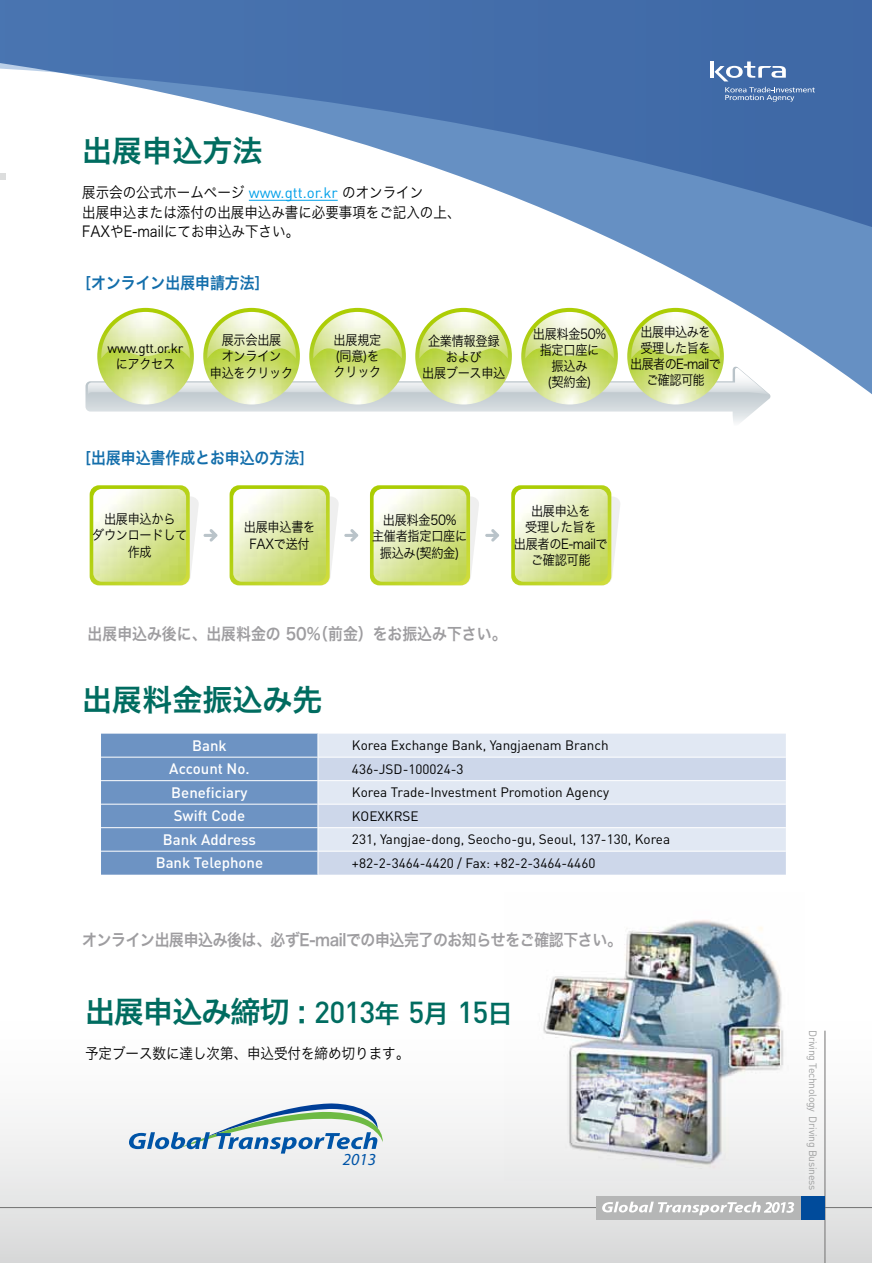
<style>
.page{position:relative;width:872px;height:1263px;background:#fff}
.page>*{position:absolute;margin:0;border:0;box-sizing:border-box;transform-origin:0 0}
.t1{font:30px "Hiragino Sans GB W6";letter-spacing:-.03em;color:#006c60}
.t2{font:30px "Hiragino Sans GB W6";color:#006c60}
.t3{font:italic 16.95px "Myriad Pro";color:#0054a7}
.t4{font:16.5px "Hiragino Sans GB W6";letter-spacing:-.025em;color:#9e9da0;scale:.9 1}
.t5{font:16.5px "Hiragino Sans GB W6";color:#136eab;scale:.9 1}
.t6{font:16.5px "Hiragino Sans GB W6";color:#9e9da0;scale:.9 1}
.t7{font:15px/19.5px "Hiragino Sans GB W3";color:#000;scale:.9 1}
.t8{font:500 15px "DIN";color:#fff}
.t9{font:13.5px "DIN";color:#000}
.t10{font:13.5px/16.2px "Hiragino Sans GB W3";letter-spacing:-.025em;color:#000;text-align:center;scale:.9 1}
.t11{font:13.5px/16.2px "Hiragino Sans GB W3";letter-spacing:-.05em;color:#000;text-align:center;scale:.9 1}
.t12{font:13.5px "DIN";letter-spacing:-.025em;color:#000}
.t13{font:10.5px "DIN Pro";letter-spacing:-.03em;color:#9fa0a0}
.s1{font-family:"DIN";color:#00a0e9}
.s2{font-family:"DIN";font-weight:500}
.s3{font-size:25.5px}
</style>
<div class="page">
<div style="left:0;top:935px;width:872px;height:328px;background:linear-gradient(to bottom,#fff,#dfdfe0)"></div>
<svg style="left:97px;top:295px;width:775px;height:103px"></svg>
<svg style="left:0;top:0;width:872px;height:295px"></svg>
<svg style="left:0;top:173px;width:6px;height:6px"></svg>
<svg style="left:725px;top:87px;width:90px;height:15px"></svg>
<svg style="left:714px;top:62px;width:72px;height:19px"></svg>
<hr style="left:710px;top:62px;width:4px;height:16px;background:#fff">
<hr style="left:0;top:1207px;width:872px;height:1px;background:#727171">
<hr style="left:824px;top:1031px;width:1px;height:232px;background:#727171">
<div style="left:801px;top:1196px;width:23px;height:23px;background:#004b9b"></div>
<div style="left:596px;top:1196px;width:205px;height:23px;background:#b5b6b6"></div>
<svg style="left:602px;top:1201px;width:192px;height:14px"></svg>
<img style="left:505px;top:920px;width:299px;height:260px">
<hr style="left:249px;top:200px;width:89px;height:1px;background:#00a0e9">
<img style="left:90px;top:485px;width:100px;height:11px">
<img style="left:93px;top:489px;width:93px;height:7px">
<svg style="left:90px;top:496px;width:127px;height:89px"></svg>
<svg style="left:485px;top:529px;width:14px;height:13px"></svg>
<svg style="left:330px;top:497px;width:28px;height:80px"></svg>
<img style="left:230px;top:485px;width:100px;height:100px">
<img style="left:233px;top:489px;width:93px;height:93px">
<svg style="left:470px;top:496px;width:9px;height:83px"></svg>
<img style="left:370px;top:485px;width:100px;height:100px">
<img style="left:373px;top:489px;width:93px;height:93px">
<svg style="left:611px;top:496px;width:9px;height:83px"></svg>
<img style="left:511px;top:485px;width:100px;height:100px">
<img style="left:515px;top:489px;width:92px;height:93px">
<img style="left:85px;top:367px;width:685px;height:56px">
<img style="left:88px;top:368px;width:682px;height:28px">
<img style="left:97px;top:308px;width:97px;height:96px;border-radius:48px">
<img style="left:101px;top:312px;width:89px;height:46px">
<img style="left:203px;top:308px;width:97px;height:96px;border-radius:48px">
<img style="left:207px;top:312px;width:89px;height:46px">
<img style="left:309px;top:308px;width:97px;height:96px;border-radius:48px">
<img style="left:313px;top:312px;width:89px;height:46px">
<img style="left:415px;top:308px;width:97px;height:96px;border-radius:48px">
<img style="left:419px;top:312px;width:89px;height:46px">
<img style="left:521px;top:308px;width:97px;height:96px;border-radius:48px">
<img style="left:525px;top:312px;width:89px;height:46px">
<img style="left:627px;top:308px;width:97px;height:96px;border-radius:48px">
<img style="left:631px;top:312px;width:89px;height:46px">
<div style="left:318px;top:734px;width:468px;height:23px;background:#e1e8f3"></div>
<svg style="left:318px;top:758px;width:468px;height:117px;background:#d6deed"></svg>
<hr style="left:318px;top:780px;width:468px;height:1px;background:#fff">
<hr style="left:318px;top:804px;width:468px;height:1px;background:#fff">
<hr style="left:318px;top:827px;width:468px;height:1px;background:#fff">
<hr style="left:318px;top:851px;width:468px;height:1px;background:#fff">
<svg style="left:101px;top:734px;width:217px;height:141px;background:#7297c5"></svg>
<svg style="left:129px;top:1103px;width:254px;height:50px"></svg>
<h1 class="t2" style="left:82px;top:132px;width:182px">出展申込方法</h1>
<p class="t7" style="left:82px;top:183px;width:422px">展示会の公式ホームページ <span class="s1">www.gtt.or.kr</span> のオンライン<br>出展申込または添付の出展申込み書に必要事項をご記入の上、<br>FAXやE-mailにてお申込み下さい。</p>
<p class="t5" style="left:85px;top:272px;width:196px"><span class="s2">[</span>オンライン出展申請方法<span class="s2">]</span></p>
<p class="t12" style="left:108px;top:339px;width:77px">www.gtt.or.kr</p>
<p class="t10" style="left:116px;top:356px;width:68px">にアクセス</p>
<p class="t10" style="left:210px;top:332px;width:94px">展示会出展<br>オンライン<br>申込をクリック</p>
<p class="t10" style="left:334px;top:331px;width:54px;text-align:left">出展規定(同意)をクリック</p>
<p class="t10" style="left:422px;top:332px;width:94px">企業情報登録および<br>出展ブース申込</p>
<p class="t10" style="left:533px;top:325px;width:83px">出展料金50%指定口座に振込み<br>(契約金)</p>
<p class="t11" style="left:630px;top:323px;width:102px">出展申込みを<br>受理した旨を<br>出展者のE-mailでご確認可能</p>
<p class="t5" style="left:85px;top:447px;width:245px"><span class="s2">[</span>出展申込書作成とお申込の方法<span class="s2">]</span></p>
<p class="t10" style="left:92px;top:511px;width:107px">出展申込から<br>ダウンロードして作成</p>
<p class="t10" style="left:244px;top:519px;width:81px">出展申込書を<br>FAXで送付</p>
<p class="t10" style="left:372px;top:512px;width:107px">出展料金50%<br>主催者指定口座に振込み(契約金)</p>
<p class="t10" style="left:514px;top:503px;width:106px">出展申込を<br>受理した旨を<br>出展者のE-mailでご確認可能</p>
<p class="t6" style="left:88px;top:623px;width:467px">出展申込み後に、出展料金の 50%（前金）をお振込み下さい。</p>
<h1 class="t2" style="left:82px;top:680px;width:241px">出展料金振込み先</h1>
<p class="t8" style="left:192px;top:736px;width:36px">Bank</p>
<p class="t9" style="left:352px;top:737px;width:258px">Korea Exchange Bank, Yangjaenam Branch</p>
<p class="t8" style="left:169px;top:759px;width:82px">Account No.</p>
<p class="t9" style="left:352px;top:760px;width:113px">436-JSD-100024-3</p>
<p class="t8" style="left:171px;top:783px;width:78px">Beneficiary</p>
<p class="t9" style="left:352px;top:784px;width:259px">Korea Trade-Investment Promotion Agency</p>
<p class="t8" style="left:174px;top:806px;width:73px">Swift Code</p>
<p class="t9" style="left:352px;top:807px;width:68px">KOEXKRSE</p>
<p class="t8" style="left:163px;top:830px;width:95px">Bank Address</p>
<p class="t9" style="left:352px;top:831px;width:320px">231, Yangjae-dong, Seocho-gu, Seoul, 137-130, Korea</p>
<p class="t8" style="left:156px;top:853px;width:109px">Bank Telephone</p>
<p class="t9" style="left:352px;top:854px;width:245px">+82-2-3464-4420 / Fax: +82-2-3464-4460</p>
<p class="t4" style="left:82px;top:929px;width:601px">オンライン出展申込み後は、必ずE-mailでの申込完了のお知らせをご確認下さい。</p>
<h1 class="t1" style="left:85px;top:992px;width:429px">出展申込み締切 : <span class="s2">2013</span><span class="s3">年</span> <span class="s2">5</span><span class="s3">月</span> <span class="s2">15</span><span class="s3">日</span></h1>
<p class="t7" style="left:85px;top:1044px;width:361px">予定ブース数に達し次第、申込受付を締め切ります。</p>
<p class="t3" style="left:343px;top:1149px;width:35px">2013</p>
<p class="t13" style="left:820px;top:1030px;width:162px;rotate:90deg">Driving Technology Driving Business</p>
</div>
